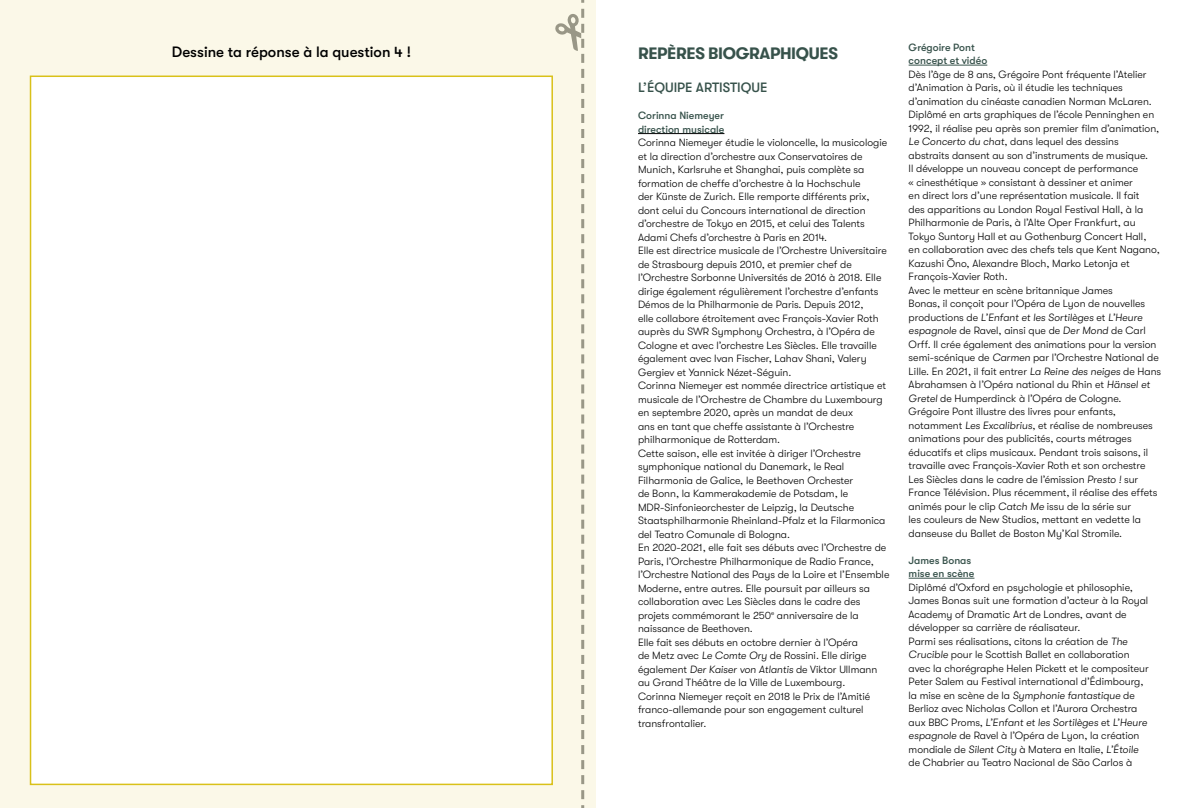
<style>
.page{position:relative;width:1191px;height:808px;background:#fff}
.page>*{position:absolute;margin:0;border:0;box-sizing:border-box;transform-origin:0 0}
.t1{font:700 16.5px "GT Walsheim";letter-spacing:-.02em;color:#37524b}
.t2{font:500 15px "GT Walsheim";color:#000}
.t3{font:500 13.5px "GT Walsheim";color:#37524b}
.t4{font:300 10.5px/13.5px "GT Walsheim";color:#000}
.t5{font:500 10.5px/13.5px "GT Walsheim";color:#37524b}
.s1{font-style:italic}
</style>
<div class="page">
<div style="left:0;top:0;width:595px;height:808px;background:#fbf8e8"></div>
<hr style="left:638px;top:133px;width:86px;height:1px;background:#000">
<hr style="left:908px;top:65px;width:79px;height:1px;background:#37524b">
<hr style="left:908px;top:578px;width:66px;height:1px;background:#37524b">
<div style="left:30px;top:76px;width:523px;height:709px;background:#fff;border:2px solid #d9c119"></div>
<h2 class="t2" style="left:172px;top:43px;width:241px">Dessine ta réponse à la question 4 !</h2>
<h1 class="t1" style="left:638px;top:44px;width:201px">REPÈRES BIOGRAPHIQUES</h1>
<p class="t3" style="left:638px;top:80px;width:131px">L’ÉQUIPE ARTISTIQUE</p>
<p class="t5" style="left:638px;top:109px;width:88px">Corinna Niemeyer direction musicale</p>
<p class="t4" style="left:638px;top:136px;width:253px">Corinna Niemeyer étudie le violoncelle, la musicologie et la direction d’orchestre aux Conservatoires de Munich, Karlsruhe et Shanghai, puis complète sa formation de cheffe d’orchestre à la Hochschule<br>der Künste de Zurich. Elle remporte différents prix, dont celui du Concours international de direction d’orchestre de Tokyo en 2015, et celui des Talents Adami Chefs d’orchestre à Paris en 2014.<br>Elle est directrice musicale de l’Orchestre Universitaire de Strasbourg depuis 2010, et premier chef de l’Orchestre Sorbonne Universités de 2016 à 2018. Elle dirige également régulièrement l’orchestre d’enfants Démos de la Philharmonie de Paris. Depuis 2012,<br>elle collabore étroitement avec François-Xavier Roth auprès du SWR Symphony Orchestra, à l’Opéra de Cologne et avec l’orchestre Les Siècles. Elle travaille également avec Ivan Fischer, Lahav Shani, Valery Gergiev et Yannick Nézet-Séguin.<br>Corinna Niemeyer est nommée directrice artistique et musicale de l’Orchestre de Chambre du Luxembourg en septembre 2020, après un mandat de deux<br>ans en tant que cheffe assistante à l’Orchestre philharmonique de Rotterdam.<br>Cette saison, elle est invitée à diriger l’Orchestre symphonique national du Danemark, le Real Filharmonia de Galice, le Beethoven Orchester<br>de Bonn, la Kammerakademie de Potsdam, le MDR-Sinfonieorchester de Leipzig, la Deutsche Staatsphilharmonie Rheinland-Pfalz et la Filarmonica del Teatro Comunale di Bologna.<br>En 2020-2021, elle fait ses débuts avec l’Orchestre de Paris, l’Orchestre Philharmonique de Radio France, l’Orchestre National des Pays de la Loire et l’Ensemble Moderne, entre autres. Elle poursuit par ailleurs sa collaboration avec Les Siècles dans le cadre des projets commémorant le 250<sup>e</sup> anniversaire de la naissance de Beethoven.<br>Elle fait ses débuts en octobre dernier à l’Opéra<br>de Metz avec <span class="s1">Le Comte Ory</span> de Rossini. Elle dirige également <span class="s1">Der Kaiser von Atlantis</span> de Viktor Ullmann au Grand Théâtre de la Ville de Luxembourg.<br>Corinna Niemeyer reçoit en 2018 le Prix de l’Amitié franco-allemande pour son engagement culturel transfrontalier.</p>
<p class="t5" style="left:908px;top:40px;width:80px">Grégoire Pont concept et vidéo</p>
<p class="t4" style="left:908px;top:67px;width:254px">Dès l’âge de 8 ans, Grégoire Pont fréquente l’Atelier d’Animation à Paris, où il étudie les techniques d’animation du cinéaste canadien Norman McLaren.<br>Diplômé en arts graphiques de l’école Penninghen en 1992, il réalise peu après son premier film d’animation, <span class="s1">Le Concerto du chat</span>, dans lequel des dessins abstraits dansent au son d’instruments de musique.<br>Il développe un nouveau concept de performance<br>« cinesthétique » consistant à dessiner et animer<br>en direct lors d’une représentation musicale. Il fait<br>des apparitions au London Royal Festival Hall, à la Philharmonie de Paris, à l’Alte Oper Frankfurt, au Tokyo Suntory Hall et au Gothenburg Concert Hall,<br>en collaboration avec des chefs tels que Kent Nagano, Kazushi Ōno, Alexandre Bloch, Marko Letonja et François-Xavier Roth.<br>Avec le metteur en scène britannique James<br>Bonas, il conçoit pour l’Opéra de Lyon de nouvelles productions de <span class="s1">L’Enfant et les Sortilèges</span> et <span class="s1">L’Heure espagnole</span> de Ravel, ainsi que de <span class="s1">Der Mond</span> de Carl Orff. Il crée également des animations pour la version semi-scénique de <span class="s1">Carmen</span> par l’Orchestre National de Lille. En 2021, il fait entrer <span class="s1">La Reine des neiges</span> de Hans Abrahamsen à l’Opéra national du Rhin et <span class="s1">Hänsel et Gretel</span> de Humperdinck à l’Opéra de Cologne.<br>Grégoire Pont illustre des livres pour enfants, notamment <span class="s1">Les Excalibrius</span>, et réalise de nombreuses animations pour des publicités, courts métrages éducatifs et clips musicaux. Pendant trois saisons, il travaille avec François-Xavier Roth et son orchestre Les Siècles dans le cadre de l’émission <span class="s1">Presto !</span> sur France Télévision. Plus récemment, il réalise des effets animés pour le clip <span class="s1">Catch Me</span> issu de la série sur<br>les couleurs de New Studios, mettant en vedette la danseuse du Ballet de Boston My’Kal Stromile.</p>
<p class="t5" style="left:908px;top:553px;width:67px">James Bonas mise en scène</p>
<p class="t4" style="left:908px;top:580px;width:242px">Diplômé d’Oxford en psychologie et philosophie, James Bonas suit une formation d’acteur à la Royal Academy of Dramatic Art de Londres, avant de développer sa carrière de réalisateur.<br>Parmi ses réalisations, citons la création de <span class="s1">The Crucible</span> pour le Scottish Ballet en collaboration avec la chorégraphe Helen Pickett et le compositeur Peter Salem au Festival international d’Édimbourg, la mise en scène de la <span class="s1">Symphonie fantastique</span> de Berlioz avec Nicholas Collon et l’Aurora Orchestra aux BBC Proms, <span class="s1">L’Enfant et les Sortilèges</span> et <span class="s1">L’Heure espagnole</span> de Ravel à l’Opéra de Lyon, la création mondiale de <span class="s1">Silent City</span> à Matera en Italie, <span class="s1">L’Étoile </span>de Chabrier au Teatro Nacional de São Carlos à</p>
</div>
